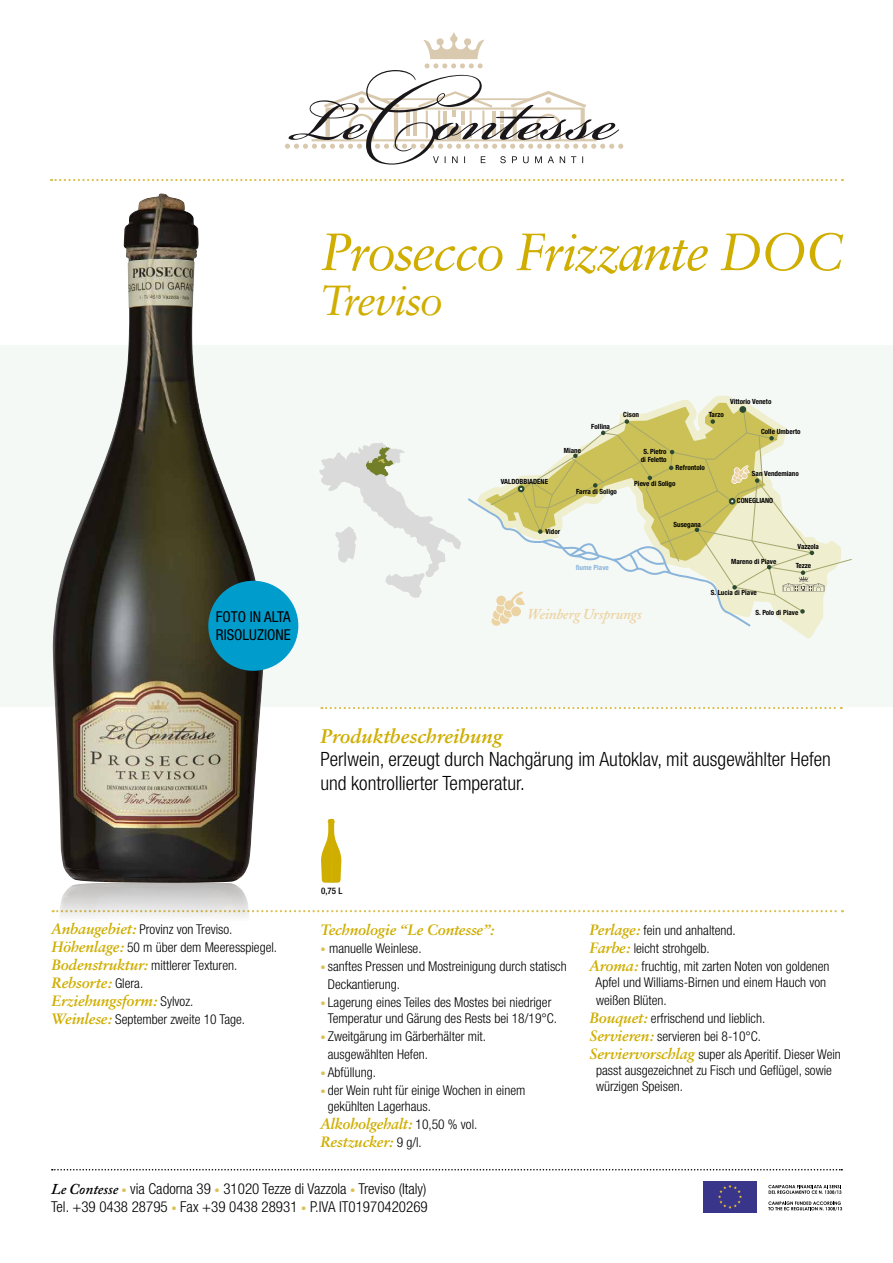
<style>
.page{position:relative;width:893px;height:1263px;background:#fff}
.page>*{position:absolute;margin:0;border:0;box-sizing:border-box;transform-origin:0 0}
.t1{font:52.5px "Sabon Italic Os F";letter-spacing:-.04em;color:#cfae00}
.t2{font:42px "Sabon Italic Os F";letter-spacing:-.04em;color:#cfae00}
.t3{font:300 condensed 19.65px/23.7px "Helvetica Neue";color:#000}
.t4{font:19.65px "Sabon Bold Italic Os F";color:#cfae00}
.t5{font:300 condensed 15px/18px "Helvetica Neue";color:#000}
.t6{font:15px/18px "Sabon Bold Italic Os F";letter-spacing:-.015em;color:#cfae00}
.t7{font:condensed 15px/18px "Helvetica Neue";color:#000}
.t8{font:italic 600 15px "Adobe Caslon";letter-spacing:-.02em;color:#ecd3a3}
.t9{font:300 condensed 13.5px/18px "Helvetica Neue";color:#000}
.t10{font:500 condensed 9px "Helvetica Neue";color:#000}
.t11{font:700 condensed 7.05px/7.1px "Helvetica Neue";color:#000;text-align:center}
.t12{font:700 condensed 7.05px "Helvetica Neue";color:#8ab4da}
.s1{font-family:"Sabon Bold Italic Os F";font-weight:400;font-stretch:normal;font-size:15px;color:#cfae00}
.s2{font-family:"Helvetica Neue";font-weight:300;font-stretch:condensed;font-size:13.5px;color:#000}
.s3{font-size:10.5px;color:#dcc052}
.s4{font-family:"Adobe Caslon";font-weight:600;font-style:italic;font-stretch:normal}
</style>
<div class="page">
<div style="left:0;top:345px;width:893px;height:362px;background:#f5f9f5"></div>
<svg style="left:51px;top:179px;width:792px;height:2px"></svg>
<svg style="left:53px;top:910px;width:790px;height:2px"></svg>
<svg style="left:321px;top:707px;width:521px;height:2px"></svg>
<svg style="left:52px;top:1169px;width:790px;height:1px"></svg>
<svg style="left:285px;top:32px;width:338px;height:133px"></svg>
<img style="left:59px;top:883px;width:191px;height:34px">
<svg style="left:319px;top:443px;width:142px;height:155px"></svg>
<img style="left:53px;top:193px;width:211px;height:690px">
<svg style="left:321px;top:819px;width:20px;height:64px"></svg>
<svg style="left:768px;top:1185px;width:73px;height:9px"></svg>
<svg style="left:768px;top:1201px;width:74px;height:10px"></svg>
<div style="left:703px;top:1181px;width:54px;height:31px;background:#39358b"></div>
<svg style="left:718px;top:1185px;width:24px;height:24px"></svg>
<div style="left:208px;top:581px;width:90px;height:90px;background:#009dcc;border-radius:50%"></div>
<svg style="left:661px;top:402px;width:94px;height:6px"></svg>
<svg style="left:468px;top:408px;width:384px;height:231px"></svg>
<h1 class="t1" style="left:320px;top:221px;width:524px">Prosecco Frizzante DOC</h1>
<h2 class="t2" style="left:320px;top:276px;width:124px">Treviso</h2>
<p class="t11" style="left:501px;top:478px;width:49px">VALDOBBIADENE</p>
<p class="t11" style="left:591px;top:423px;width:20px">Follina</p>
<p class="t11" style="left:623px;top:411px;width:17px">Cison</p>
<p class="t11" style="left:730px;top:398px;width:43px">Vittorio Veneto</p>
<p class="t11" style="left:761px;top:428px;width:41px">Colle Umberto</p>
<p class="t11" style="left:709px;top:411px;width:17px">Tarzo</p>
<p class="t11" style="left:564px;top:446px;width:19px">Miane</p>
<p class="t11" style="left:576px;top:488px;width:42px">Farra di Soligo</p>
<p class="t11" style="left:641px;top:448px;width:28px">S. Pietro di Feletto</p>
<p class="t11" style="left:676px;top:464px;width:31px">Refrontolo</p>
<p class="t11" style="left:634px;top:479px;width:43px">Pieve di Soligo</p>
<p class="t11" style="left:752px;top:470px;width:49px">San Vendemiano</p>
<p class="t11" style="left:737px;top:497px;width:38px">CONEGLIANO</p>
<p class="t7" style="left:216px;top:608px;width:76px">FOTO IN ALTA<br>RISOLUZIONE</p>
<p class="t11" style="left:546px;top:528px;width:16px">Vidor</p>
<p class="t12" style="left:576px;top:563px;width:34px">fiume Piave</p>
<p class="t8" style="left:527px;top:606px;width:116px">Weinberg Ursprungs</p>
<p class="t11" style="left:673px;top:520px;width:29px">Susegana</p>
<p class="t11" style="left:731px;top:558px;width:47px">Mareno di Piave</p>
<p class="t11" style="left:797px;top:543px;width:23px">Vazzola</p>
<p class="t11" style="left:796px;top:562px;width:17px">Tezze</p>
<p class="t11" style="left:711px;top:589px;width:47px">S. Lucia di Piave</p>
<p class="t11" style="left:755px;top:609px;width:44px">S. Polo di Piave</p>
<h3 class="t4" style="left:320px;top:724px;width:184px">Produktbeschreibung</h3>
<h3 class="t3" style="left:320px;top:747px;width:512px">Perlwein, erzeugt durch Nachgärung im Autoklav, mit ausgewählter Hefen und kontrollierter Temperatur.</h3>
<p class="t9" style="left:52px;top:920px;width:227px"><span class="s1">Anbaugebiet:</span> Provinz von Treviso.<br><span class="s1">Höhenlage:</span> 50 m über dem Meeresspiegel.<br><span class="s1">Bodenstruktur:</span> mittlerer Texturen.</p>
<p class="t6" style="left:52px;top:974px;width:143px">Rebsorte: <span class="s2">Glera.<br></span>Erziehungsform: <span class="s2">Sylvoz.</span></p>
<p class="t9" style="left:52px;top:1010px;width:195px"><span class="s1">Weinlese:</span> September zweite 10 Tage.</p>
<p class="t10" style="left:321px;top:886px;width:23px">0,75 L</p>
<p class="t6" style="left:320px;top:920px;width:176px">Technologie “Le Contesse”:</p>
<p class="t9" style="left:320px;top:939px;width:103px"><span class="s3">•</span> manuelle Weinlese.</p>
<p class="t9" style="left:328px;top:957px;width:240px;text-indent:-8px"><span class="s3">•</span> sanftes Pressen und Mostreinigung durch statisch<br>Deckantierung.</p>
<p class="t9" style="left:320px;top:994px;width:238px;line-height:16.2px;text-align:center"><span class="s3">•</span> Lagerung eines Teiles des Mostes bei niedriger<br>Temperatur und Gärung des Rests bei 18/19°C.</p>
<p class="t9" style="left:328px;top:1027px;width:160px;text-indent:-8px"><span class="s3">•</span> Zweitgärung im Gärberhälter mit. ausgewählten Hefen.</p>
<p class="t9" style="left:320px;top:1063px;width:57px"><span class="s3">•</span> Abfüllung.</p>
<p class="t9" style="left:328px;top:1082px;width:199px;line-height:16.2px;text-indent:-8px"><span class="s3">•</span> der Wein ruht für einige Wochen in einem gekühlten Lagerhaus.</p>
<p class="t6" style="left:320px;top:1115px;width:159px">Alkoholgehalt: <span class="s2">10,50 % vol.<br></span>Restzucker: <span class="s2">9 g/l.</span></p>
<p class="t9" style="left:590px;top:921px;width:241px"><span class="s1">Perlage:</span> fein und anhaltend.<br><span class="s1">Farbe:</span> leicht strohgelb.<br><span class="s1">Aroma:</span> fruchtig, mit zarten Noten von goldenen</p>
<p class="t9" style="left:596px;top:973px;width:232px">Apfel und Williams-Birnen und einem Hauch von</p>
<p class="t9" style="left:596px;top:991px;width:72px">weißen Blüten.</p>
<p class="t9" style="left:590px;top:1009px;width:177px"><span class="s1">Bouquet:</span> erfrischend und lieblich.</p>
<p class="t9" style="left:590px;top:1027px;width:173px"><span class="s1">Servieren:</span> servieren bei 8-10°C.</p>
<p class="t9" style="left:590px;top:1045px;width:253px"><span class="s1">Serviervorschlag</span> super als Aperitif. Dieser Wein</p>
<p class="t9" style="left:596px;top:1062px;width:237px;line-height:16.2px">passt ausgezeichnet zu Fisch und Geflügel, sowie würzigen Speisen.</p>
<p class="t5" style="left:51px;top:1179px;width:378px"><span class="s4">Le Contesse</span> <span class="s3">•</span> via Cadorna 39 <span class="s3">•</span> 31020 Tezze di Vazzola <span class="s3">•</span> Treviso (Italy)<br>Tel. +39 0438 28795 <span class="s3">•</span> Fax +39 0438 28931 <span class="s3">•</span> P.IVA IT01970420269</p>
</div>
